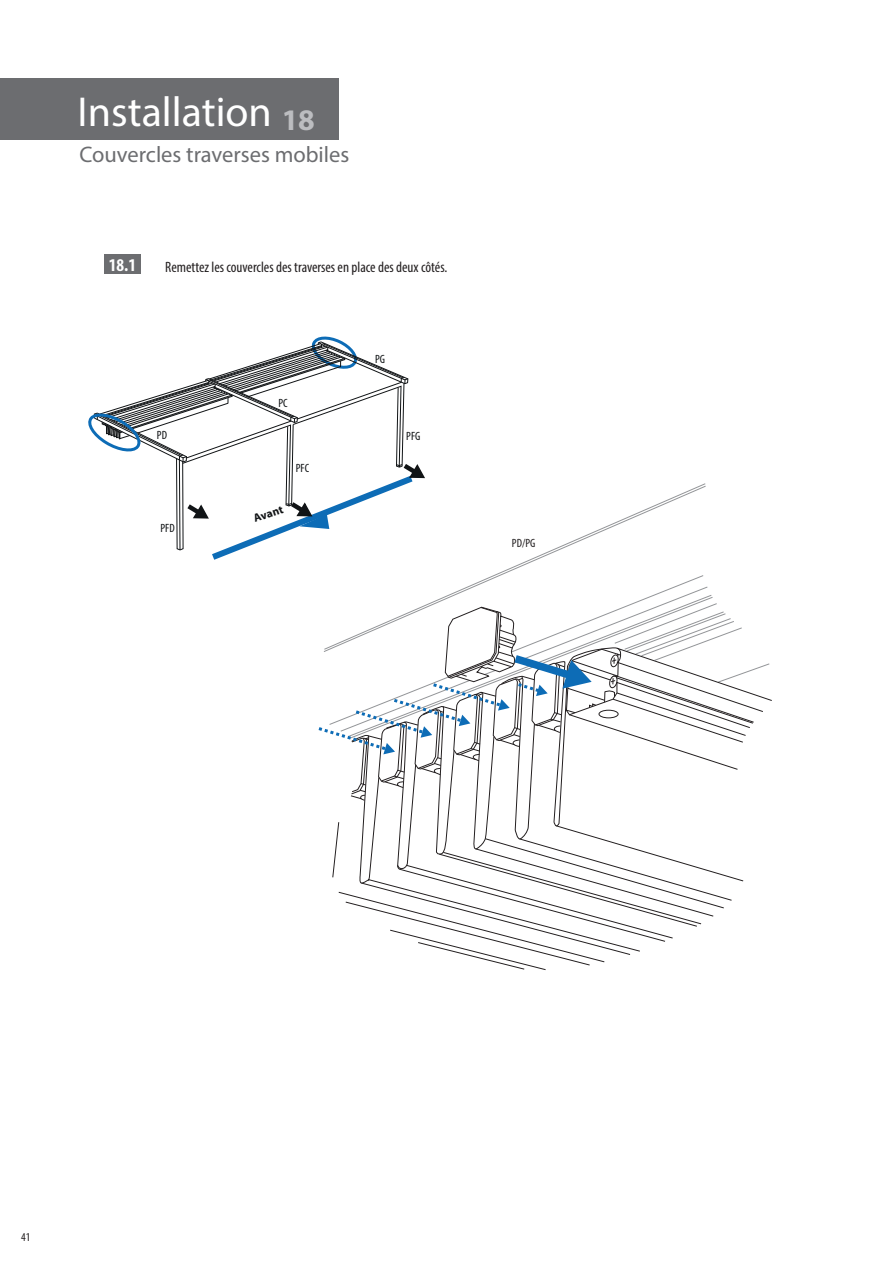
<style>
.page{position:relative;width:893px;height:1263px;background:#fff}
.page>*{position:absolute;margin:0;border:0;box-sizing:border-box;transform-origin:0 0}
.t1{font:42px "Myriad Pro";color:#fff}
.t2{font:700 30px "Myriad Pro";color:#bcbdc0}
.t3{font:22.5px "Myriad Pro";color:#6c6d70}
.t4{font:700 condensed 18px "Myriad Pro";color:#fff}
.t5{font:condensed 15px "Myriad Pro";color:#231f20}
.t6{font:condensed 12px "Myriad Pro";color:#111416}
.t7{font:condensed 12px "Myriad Pro";color:#231f20}
.t8{font:700 11.4px "Myriad Pro";color:#111416}
</style>
<div class="page">
<div style="left:104px;top:254px;width:36px;height:20px;background:#6c6d70"></div>
<svg style="left:494px;top:485px;width:212px;height:90px"></svg>
<svg style="left:318px;top:575px;width:454px;height:395px"></svg>
<div style="left:0;top:78px;width:339px;height:61px;background:#6c6d70"></div>
<svg style="left:88px;top:336px;width:337px;height:224px"></svg>
<h1 class="t1" style="left:77px;top:86px;width:196px">Installation</h1>
<h3 class="t3" style="left:79px;top:141px;width:272px">Couvercles traverses mobiles</h3>
<h2 class="t2" style="left:282px;top:100px;width:35px">18</h2>
<p class="t4" style="left:109px;top:254px;width:29px">18.1</p>
<p class="t5" style="left:165px;top:258px;width:284px">Remettez les couvercles des traverses en place des deux côtés.</p>
<p class="t6" style="left:157px;top:428px;width:12px">PD</p>
<p class="t6" style="left:160px;top:521px;width:16px">PFD</p>
<p class="t6" style="left:278px;top:396px;width:11px">PC</p>
<p class="t6" style="left:296px;top:461px;width:15px">PFC</p>
<p class="t8" style="left:251px;top:512px;width:32px;rotate:-19deg">Avant</p>
<p class="t6" style="left:375px;top:352px;width:12px">PG</p>
<p class="t6" style="left:406px;top:428px;width:16px">PFG</p>
<p class="t7" style="left:512px;top:535px;width:25px">PD/PG</p>
<p class="t7" style="left:21px;top:1230px;width:11px">41</p>
</div>
